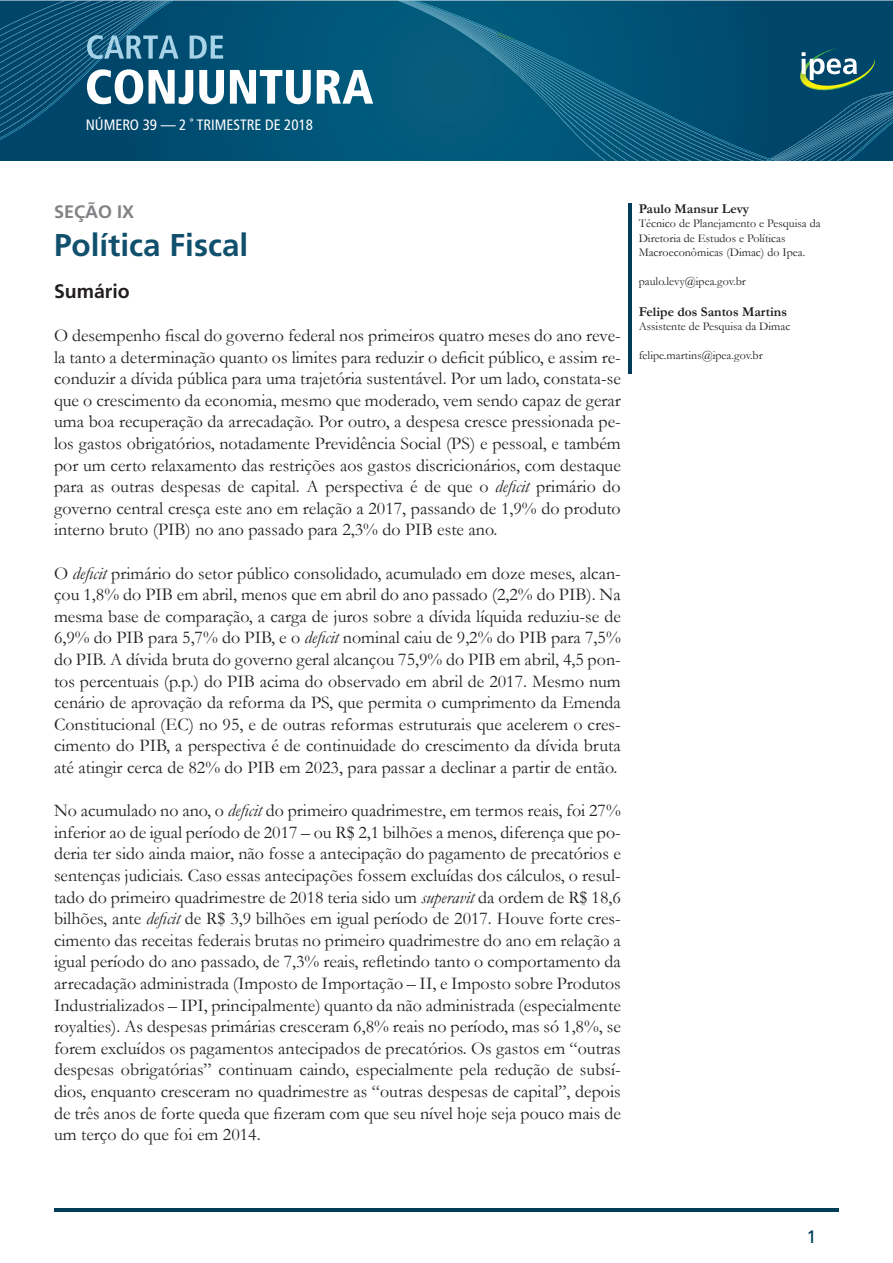
<style>
.page{position:relative;width:893px;height:1263px;background:#fff}
.page>*{position:absolute;margin:0;border:0;box-sizing:border-box;transform-origin:0 0}
.t1{font:31.5px "Frutiger 65 Bold";color:#11506d}
.t2{font:19.5px "Frutiger 65 Bold";color:#231f20}
.t3{font:18px/21.6px "Garamond";color:#231f20;text-align:justify}
.t4{font:18px "Frutiger 65 Bold";color:#808285}
.t5{font:18px "Frutiger 55 Roman";color:#013d59}
.t6{font:15px "Frutiger 57 Condensed";color:#fff}
.t7{font:700 13.5px "Garamond";color:#231f20}
.t8{font:12px "Garamond";color:#231f20}
.s1{font-style:italic}
</style>
<div class="page">
<hr style="left:54px;top:1209px;width:785px;height:3px;background:#013d59">
<hr style="left:628px;top:203px;width:3px;height:170px;background:#013d59">
<svg style="left:0;top:0;width:411px;height:161px;background:#015477"></svg>
<svg style="left:411px;top:0;width:482px;height:161px;background:#09597b"></svg>
<img style="left:799px;top:48px;width:77px;height:42px">
<svg style="left:738px;top:52px;width:119px;height:70px;background:#185972"></svg>
<svg style="left:230px;top:70px;width:81px;height:34px"></svg>
<svg style="left:317px;top:70px;width:56px;height:34px"></svg>
<svg style="left:0;top:0;width:224px;height:140px;background:#1f6081"></svg>
<p class="t6" style="left:86px;top:116px;width:229px">NÚMERO 39 — 2 ˚ TRIMESTRE DE 2018</p>
<p class="t4" style="left:54px;top:201px;width:82px">SEÇÃO IX</p>
<p class="t1" style="left:54px;top:226px;width:196px">Política Fiscal</p>
<p class="t2" style="left:54px;top:279px;width:77px">Sumário</p>
<p class="t3" style="left:54px;top:324px;width:568px">O desempenho fiscal do governo federal nos primeiros quatro meses do ano reve&shy;la tanto a determinação quanto os limites para reduzir o deficit público, e assim re&shy;conduzir a dívida pública para uma trajetória sustentável. Por um lado, constata-se que o crescimento da economia, mesmo que moderado, vem sendo capaz de gerar uma boa recuperação da arrecadação. Por outro, a despesa cresce pressionada pe&shy;los gastos obrigatórios, notadamente Previdência Social (PS) e pessoal, e também por um certo relaxamento das restrições aos gastos discricionários, com destaque para as outras despesas de capital. A perspectiva é de que o <span class="s1">deficit</span> primário do governo central cresça este ano em relação a 2017, passando de 1,9% do produto interno bruto (PIB) no ano passado para 2,3% do PIB este ano.</p>
<p class="t3" style="left:54px;top:562px;width:568px">O <span class="s1">deficit</span> primário do setor público consolidado, acumulado em doze meses, alcan&shy;çou 1,8% do PIB em abril, menos que em abril do ano passado (2,2% do PIB). Na mesma base de comparação, a carga de juros sobre a dívida líquida reduziu-se de 6,9% do PIB para 5,7% do PIB, e o <span class="s1">deficit</span> nominal caiu de 9,2% do PIB para 7,5% do PIB. A dívida bruta do governo geral alcançou 75,9% do PIB em abril, 4,5 pon&shy;tos percentuais (p.p.) do PIB acima do observado em abril de 2017. Mesmo num cenário de aprovação da reforma da PS, que permita o cumprimento da Emenda Constitucional (EC) no 95, e de outras reformas estruturais que acelerem o cres&shy;cimento do PIB, a perspectiva é de continuidade do crescimento da dívida bruta até atingir cerca de 82% do PIB em 2023, para passar a declinar a partir de então.</p>
<p class="t3" style="left:54px;top:799px;width:568px">No acumulado no ano, o <span class="s1">deficit</span> do primeiro quadrimestre, em termos reais, foi 27% inferior ao de igual período de 2017 – ou R$ 2,1 bilhões a menos, diferença que po&shy;deria ter sido ainda maior, não fosse a antecipação do pagamento de precatórios e sentenças judiciais. Caso essas antecipações fossem excluídas dos cálculos, o resul&shy;tado do primeiro quadrimestre de 2018 teria sido um <span class="s1">superavit</span> da ordem de R$ 18,6 bilhões, ante <span class="s1">deficit</span> de R$ 3,9 bilhões em igual período de 2017. Houve forte cres&shy;cimento das receitas federais brutas no primeiro quadrimestre do ano em relação a igual período do ano passado, de 7,3% reais, refletindo tanto o comportamento da arrecadação administrada (Imposto de Importação – II, e Imposto sobre Produtos Industrializados – IPI, principalmente) quanto da não administrada (especialmente royalties). As despesas primárias cresceram 6,8% reais no período, mas só 1,8%, se forem excluídos os pagamentos antecipados de precatórios. Os gastos em “outras despesas obrigatórias” continuam caindo, especialmente pela redução de subsí&shy;dios, enquanto cresceram no quadrimestre as “outras despesas de capital”, depois de três anos de forte queda que fizeram com que seu nível hoje seja pouco mais de um terço do que foi em 2014.</p>
<p class="t7" style="left:639px;top:199px;width:112px">Paulo Mansur Levy</p>
<p class="t8" style="left:639px;top:215px;width:183px">Técnico de Planejamento e Pesquisa da</p>
<p class="t8" style="left:639px;top:230px;width:148px">Diretoria de Estudos e Políticas</p>
<p class="t8" style="left:639px;top:244px;width:168px">Macroeconômicas (Dimac) do Ipea.</p>
<p class="t8" style="left:639px;top:273px;width:109px">paulo.levy@ipea.gov.br</p>
<p class="t7" style="left:639px;top:302px;width:150px">Felipe dos Santos Martins</p>
<p class="t8" style="left:639px;top:318px;width:153px">Assistente de Pesquisa da Dimac</p>
<p class="t8" style="left:639px;top:347px;width:126px">felipe.martins@ipea.gov.br</p>
<p class="t5" style="left:806px;top:1226px;width:12px">1</p>
</div>
